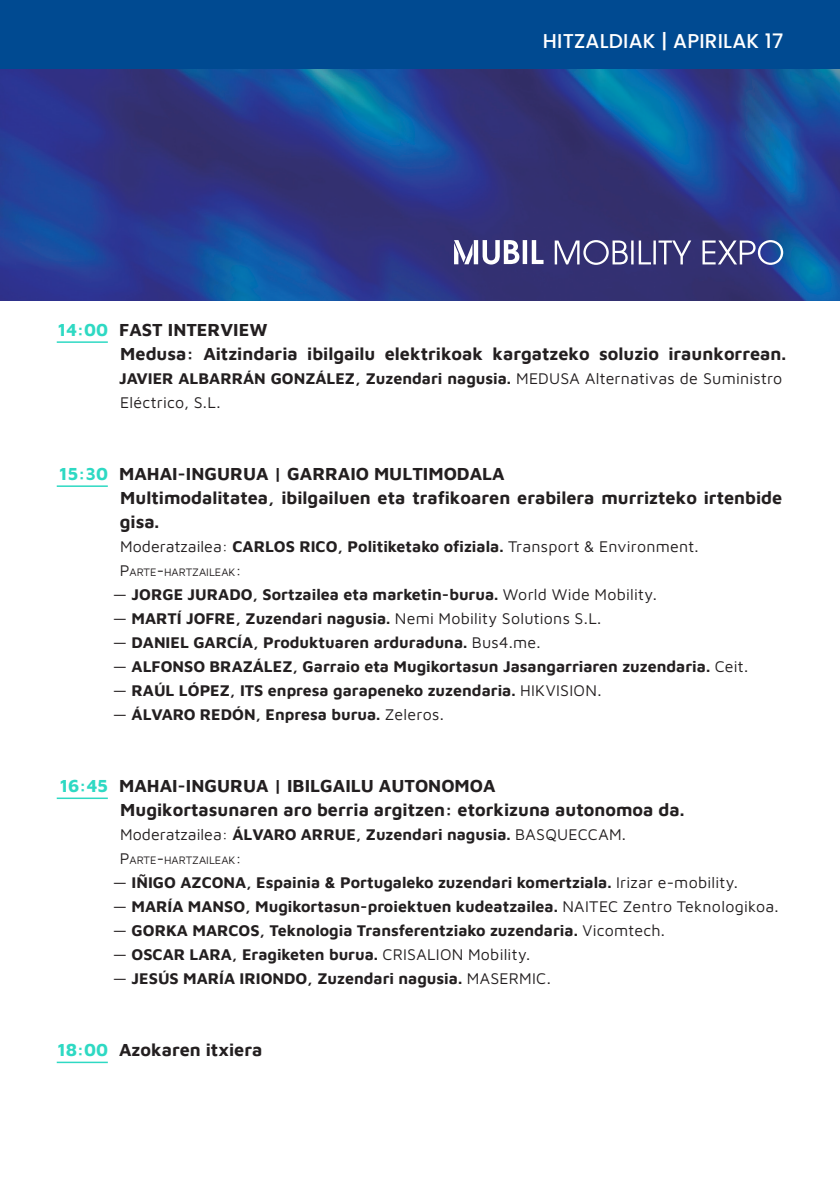
<style>
.page{position:relative;width:840px;height:1191px;background:#fff}
.page>*{position:absolute;margin:0;border:0;box-sizing:border-box;transform-origin:0 0}
.t1{font:500 20px "Poppins";letter-spacing:.01em;color:#fff}
.t2{font:700 18px/24px "Maven Pro";color:#231f20}
.t3{font:700 16px "Maven Pro";color:#231f20}
.t4{font:16px "Maven Pro";letter-spacing:.01em;color:#231f20}
.t5{font:11.2px "Maven Pro";color:#231f20}
.s1{color:#2ed9c3}
.s2{font-weight:700}
.s3{font-size:16px}
.s4{font-weight:400}
</style>
<div class="page">
<img style="left:0;top:68px;width:839px;height:232px">
<hr style="left:57px;top:341px;width:51px;height:2px;background:#2ed9c3">
<hr style="left:57px;top:485px;width:51px;height:2px;background:#2ed9c3">
<hr style="left:57px;top:797px;width:51px;height:2px;background:#2ed9c3">
<hr style="left:57px;top:1061px;width:51px;height:2px;background:#2ed9c3">
<div style="left:0;top:0;width:839px;height:68px;background:#004a91"></div>
<svg style="left:554px;top:240px;width:228px;height:25px"></svg>
<svg style="left:454px;top:240px;width:89px;height:24px"></svg>
<p class="t1" style="left:542px;top:29px;width:242px">HITZALDIAK | APIRILAK 17</p>
<p class="t2" style="left:120px;top:317px;width:667px;text-indent:-62px"><span class="s1">14:00</span> FAST INTERVIEW<br>Medusa: Aitzindaria ibilgailu elektrikoak kargatzeko soluzio iraunkorrean.</p>
<p class="t3" style="left:119px;top:368px;width:82px">Javier Alba</p>
<p class="t3" style="left:220px;top:368px;width:62px">rrán González</p>
<p class="t4" style="left:355px;top:368px;width:428px"><span class="s2">, Zuzendari nagusia.</span> MEDUSA Alternativas de Suministro</p>
<p class="t4" style="left:120px;top:392px;width:102px">Eléctrico, S.L.</p>
<p class="t2" style="left:59px;top:461px;width:159px"><span class="s1">15:30</span> MAHAI-INGURU</p>
<p class="t2" style="left:120px;top:461px;width:663px;text-indent:136px">A | GARRAIO MULTIMODALA<br>Multimodalitatea, ibilgailuen eta trafikoaren erabilera murrizteko irtenbide gisa.</p>
<p class="t4" style="left:120px;top:536px;width:579px">Moderatzailea: <span class="s2">CARLOS RICO, Politiketako ofiziala.</span> Transport &amp; Environment.</p>
<p class="t5" style="left:120px;top:564px;width:123px"><span class="s3">P</span>ARTE<span class="s3">-</span>HARTZAILEAK<span class="s3">:</span></p>
<p class="t3" style="left:113px;top:584px;width:545px"><span class="s4">—</span> JORGE JURADO, Sortzailea eta marketin-burua. <span class="s4">World Wide Mobility.</span></p>
<p class="t3" style="left:113px;top:608px;width:490px"><span class="s4">—</span> MARTÍ JOFRE, Zuzendari nagusia. <span class="s4">Nemi Mobility Solutions S.L.</span></p>
<p class="t3" style="left:113px;top:632px;width:429px"><span class="s4">—</span> DANIEL GARCÍA, Produktuaren arduraduna. <span class="s4">Bus4.me.</span></p>
<p class="t3" style="left:113px;top:656px;width:636px"><span class="s4">—</span> ALFONSO BRAZÁLEZ, Garraio eta Mugikortasun Jasangarriaren zuzendaria. <span class="s4">Ceit.</span></p>
<p class="t3" style="left:113px;top:680px;width:490px"><span class="s4">—</span> RAÚL LÓPEZ, ITS enpresa garapeneko zuzendaria. <span class="s4">HIKVISION.</span></p>
<p class="t3" style="left:113px;top:704px;width:332px"><span class="s4">—</span> ÁLVARO REDÓN, Enpresa burua. <span class="s4">Zeleros.</span></p>
<p class="t2" style="left:60px;top:773px;width:158px"><span class="s1">16:45</span> MAHAI-INGURU</p>
<p class="t2" style="left:120px;top:773px;width:565px;text-indent:136px">A | IBILGAILU AUTONOMOA<br>Mugikortasunaren aro berria argitzen: etorkizuna autonomoa da.</p>
<p class="t4" style="left:120px;top:824px;width:204px">Moderatzailea: <span class="s2">ÁLVARO ARRU</span></p>
<p class="t3" style="left:346px;top:824px;width:281px">E, Zuzendari nagusia. <span class="s4">BASQUECCAM.</span></p>
<p class="t5" style="left:120px;top:852px;width:123px"><span class="s3">P</span>ARTE<span class="s3">-</span>HARTZAILEAK<span class="s3">:</span></p>
<p class="t3" style="left:113px;top:872px;width:626px"><span class="s4">—</span> IÑIGO AZCONA, Espainia &amp; Portugaleko zuzendari komertziala. <span class="s4">Irizar e-mobility.</span></p>
<p class="t3" style="left:113px;top:896px;width:667px"><span class="s4">—</span> MARÍA MANSO, Mugikortasun-proiektuen kudeatzailea. <span class="s4">NAITEC Zentro Teknologikoa.</span></p>
<p class="t3" style="left:113px;top:920px;width:553px"><span class="s4">—</span> GORKA MARCOS, Teknologia Transferentziako zuzendaria. <span class="s4">Vicomtech.</span></p>
<p class="t3" style="left:113px;top:944px;width:419px"><span class="s4">—</span> OSCAR LARA, Eragiketen burua. <span class="s4">CRISALION Mobility.</span></p>
<p class="t3" style="left:113px;top:968px;width:439px"><span class="s4">—</span> JESÚS MARÍA IRIONDO, Zuzendari nagusia. <span class="s4">MASERMIC.</span></p>
<p class="t2" style="left:57px;top:1037px;width:206px"><span class="s1">18:00</span> Azokaren itxiera</p>
</div>
